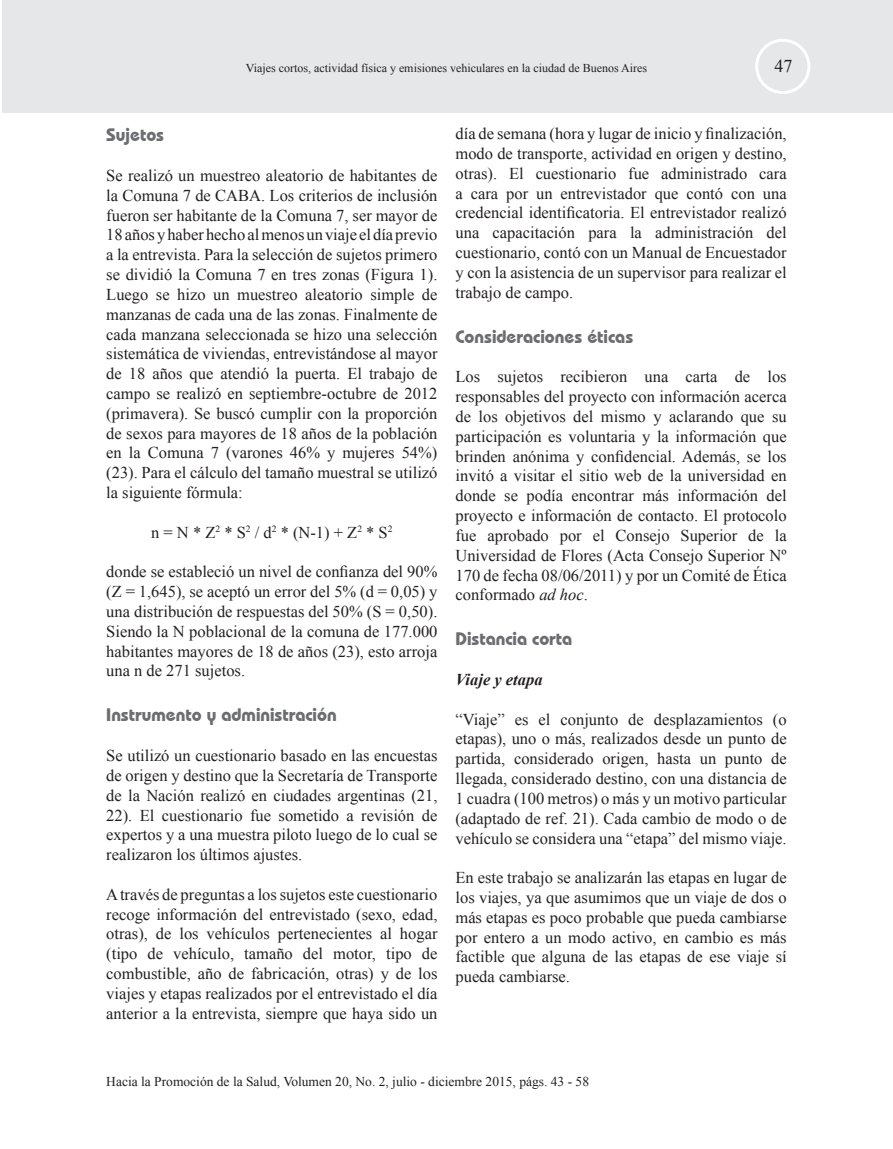
<style>
.page{position:relative;width:893px;height:1149px;background:#fff}
.page>*{position:absolute;margin:0;border:0;box-sizing:border-box;transform-origin:0 0}
.t1{font:700 18px "Bauhaus IT Cby BT";color:#6c6d70}
.t2{font:18px "Times New Roman";color:#231f20}
.t3{font:16.5px/19.8px "Times New Roman";color:#231f20;text-align:justify}
.t4{font:italic 700 16.5px "Times New Roman";color:#231f20}
.t5{font:13.5px "Times New Roman";color:#231f20}
.t6{font:12px "Times New Roman";color:#231f20}
.s1{font-style:italic}
</style>
<div class="page">
<div style="left:2px;top:0;width:891px;height:113px;background:#e6e7e9"></div>
<div style="left:755px;top:39px;width:55px;height:55px;border:3px solid #fff;border-radius:50%"></div>
<p class="t6" style="left:246px;top:60px;width:403px">Viajes cortos, actividad física y emisiones vehiculares en la ciudad de Buenos Aires</p>
<p class="t2" style="left:774px;top:54px;width:19px">47</p>
<p class="t1" style="left:106px;top:124px;width:59px">Sujetos</p>
<p class="t3" style="left:106px;top:165px;width:333px">Se realizó un muestreo aleatorio de habitantes de la Comuna 7 de CABA. Los criterios de inclusión fueron ser habitante de la Comuna 7, ser mayor de 18 años y haber hecho al menos un viaje el día previo a la entrevista. Para la selección de sujetos primero se dividió la Comuna 7 en tres zonas (Figura 1).<br>Luego se hizo un muestreo aleatorio simple de manzanas de cada una de las zonas. Finalmente de cada manzana seleccionada se hizo una selección sistemática de viviendas, entrevistándose al mayor de 18 años que atendió la puerta. El trabajo de campo se realizó en septiembre-octubre de 2012 (primavera). Se buscó cumplir con la proporción de sexos para mayores de 18 años de la población en la Comuna 7 (varones 46% y mujeres 54%) (23). Para el cálculo del tamaño muestral se utilizó la siguiente fórmula:</p>
<p class="t3" style="left:151px;top:522px;width:243px">n = N * Z<sup>2</sup> * S<sup>2</sup> / d<sup>2</sup> * (N-1) + Z<sup>2</sup> * S<sup>2</sup></p>
<p class="t3" style="left:106px;top:561px;width:333px">donde se estableció un nivel de confianza del 90% (Z = 1,645), se aceptó un error del 5% (d = 0,05) y una distribución de respuestas del 50% (S = 0,50).<br>Siendo la N poblacional de la comuna de 177.000 habitantes mayores de 18 de años (23), esto arroja una n de 271 sujetos.</p>
<p class="t1" style="left:106px;top:704px;width:232px">Instrumento y administración</p>
<p class="t3" style="left:106px;top:745px;width:333px">Se utilizó un cuestionario basado en las encuestas de origen y destino que la Secretaría de Transporte de la Nación realizó en ciudades argentinas (21, 22). El cuestionario fue sometido a revisión de expertos y a una muestra piloto luego de lo cual se realizaron los últimos ajustes.</p>
<p class="t3" style="left:106px;top:883px;width:333px">A través de preguntas a los sujetos este cuestionario recoge información del entrevistado (sexo, edad, otras), de los vehículos pertenecientes al hogar (tipo de vehículo, tamaño del motor, tipo de combustible, año de fabricación, otras) y de los viajes y etapas realizados por el entrevistado el día anterior a la entrevista, siempre que haya sido un</p>
<p class="t3" style="left:455px;top:123px;width:333px">día de semana (hora y lugar de inicio y finalización, modo de transporte, actividad en origen y destino, otras). El cuestionario fue administrado cara a cara por un entrevistador que contó con una credencial identificatoria. El entrevistador realizó una capacitación para la administración del cuestionario, contó con un Manual de Encuestador y con la asistencia de un supervisor para realizar el trabajo de campo.</p>
<p class="t1" style="left:455px;top:325px;width:179px">Consideraciones éticas</p>
<p class="t3" style="left:455px;top:366px;width:333px">Los sujetos recibieron una carta de los responsables del proyecto con información acerca de los objetivos del mismo y aclarando que su participación es voluntaria y la información que brinden anónima y confidencial. Además, se los invitó a visitar el sitio web de la universidad en donde se podía encontrar más información del proyecto e información de contacto. El protocolo fue aprobado por el Consejo Superior de la Universidad de Flores (Acta Consejo Superior Nº 170 de fecha 08/06/2011) y por un Comité de Ética conformado <span class="s1">ad hoc</span>.</p>
<p class="t1" style="left:455px;top:628px;width:118px">Distancia corta</p>
<p class="t4" style="left:455px;top:667px;width:89px">Viaje y etapa</p>
<p class="t3" style="left:455px;top:708px;width:333px">“Viaje” es el conjunto de desplazamientos (o etapas), uno o más, realizados desde un punto de partida, considerado origen, hasta un punto de llegada, considerado destino, con una distancia de 1 cuadra (100 metros) o más y un motivo particular (adaptado de ref. 21). Cada cambio de modo o de vehículo se considera una “etapa” del mismo viaje.</p>
<p class="t3" style="left:455px;top:867px;width:333px">En este trabajo se analizarán las etapas en lugar de los viajes, ya que asumimos que un viaje de dos o más etapas es poco probable que pueda cambiarse por entero a un modo activo, en cambio es más factible que alguna de las etapas de ese viaje sí pueda cambiarse.</p>
<p class="t5" style="left:106px;top:1072px;width:484px">Hacia la Promoción de la Salud, Volumen 20, No. 2, julio - diciembre 2015, págs. 43 - 58</p>
</div>
